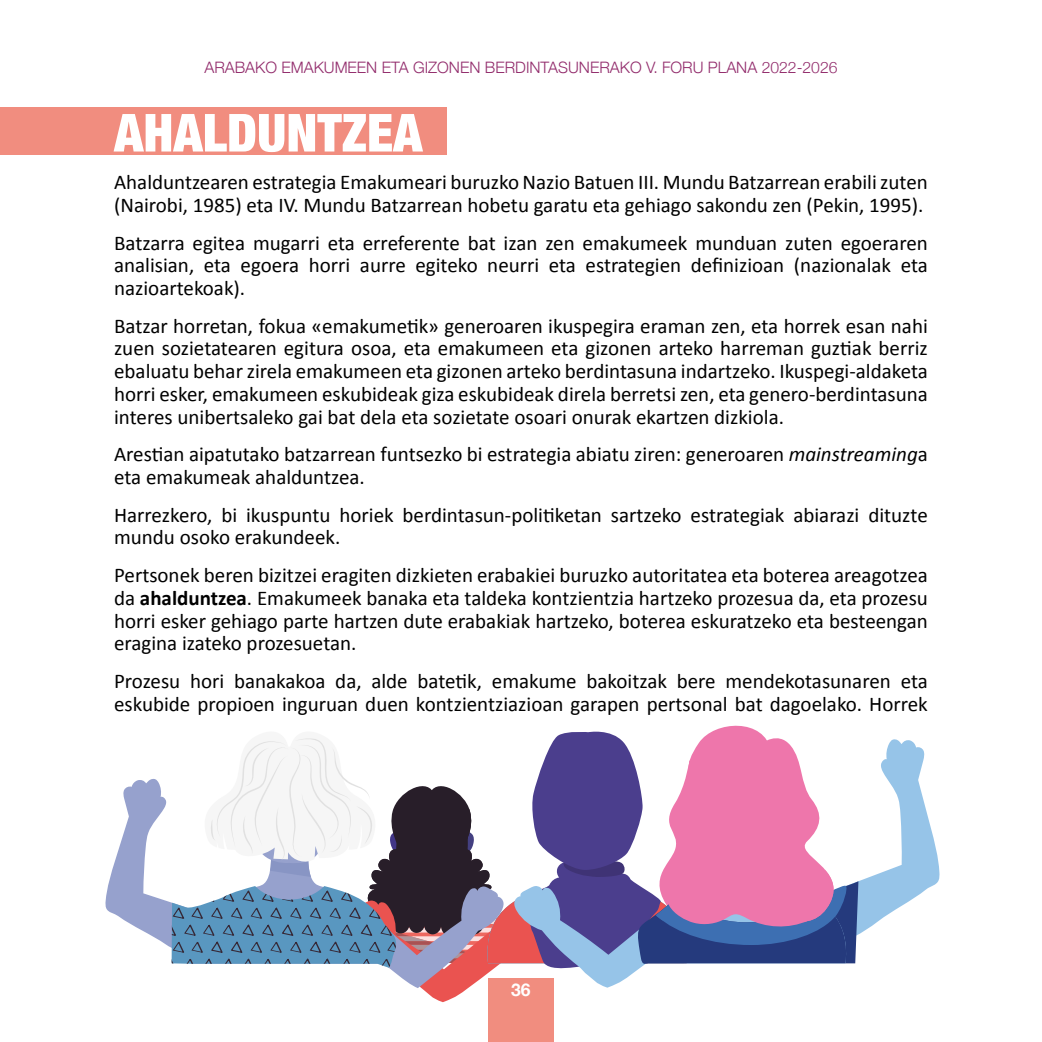
<style>
.page{position:relative;width:1042px;height:1042px;background:#fff}
.page>*{position:absolute;margin:0;border:0;box-sizing:border-box;transform-origin:0 0}
.t1{font:900 condensed 52.5px "Helvetica Neue";color:#fff}
.t2{font:21px/22.8px "Calibri";color:#000}
.t3{font:700 17.5px "Helvetica Neue";color:#fff}
.t4{font:300 15.75px "Helvetica Neue";color:#922c6c}
.s1{font-style:italic}
.s2{font-weight:700}
</style>
<div class="page">
<div style="left:488px;top:978px;width:66px;height:64px;background:#f18d7f"></div>
<div style="left:0;top:108px;width:446px;height:47px;background:#f18d7f"></div>
<svg style="left:105px;top:725px;width:834px;height:277px"></svg>
<p class="t4" style="left:204px;top:55px;width:634px">ARABAKO EMAKUMEEN ETA GIZONEN BERDINTASUNERAKO V. FORU PLANA 2022-2026</p>
<h1 class="t1" style="left:114px;top:90px;width:310px">AHALDUNTZEA</h1>
<p class="t2" style="left:114px;top:170px;width:815px">Ahalduntzearen estrategia Emakumeari buruzko Nazio Batuen III. Mundu Batzarrean erabili zuten (Nairobi, 1985) eta IV. Mundu Batzarrean hobetu garatu eta gehiago sakondu zen (Pekin, 1995).</p>
<p class="t2" style="left:114px;top:230px;width:815px;text-align:justify">Batzarra egitea mugarri eta erreferente bat izan zen emakumeek munduan zuten egoeraren analisian, eta egoera horri aurre egiteko neurri eta estrategien definizioan (nazionalak eta nazioartekoak).</p>
<p class="t2" style="left:114px;top:313px;width:815px;text-align:justify">Batzar horretan, fokua «emakumetik» generoaren ikuspegira eraman zen, eta horrek esan nahi zuen sozietatearen egitura osoa, eta emakumeen eta gizonen arteko harreman guztiak berriz ebaluatu behar zirela emakumeen eta gizonen arteko berdintasuna indartzeko. Ikuspegi-aldaketa horri esker, emakumeen eskubideak giza eskubideak direla berretsi zen, eta genero-berdintasuna interes unibertsaleko gai bat dela eta sozietate osoari onurak ekartzen dizkiola.</p>
<p class="t2" style="left:114px;top:442px;width:815px">Arestian aipatutako batzarrean funtsezko bi estrategia abiatu ziren: generoaren <span class="s1">mainstreaming</span>a eta emakumeak ahalduntzea.</p>
<p class="t2" style="left:114px;top:502px;width:815px">Harrezkero, bi ikuspuntu horiek berdintasun-politiketan sartzeko estrategiak abiarazi dituzte mundu osoko erakundeek.</p>
<p class="t2" style="left:114px;top:563px;width:815px;text-align:justify">Pertsonek beren bizitzei eragiten dizkieten erabakiei buruzko autoritatea eta boterea areagotzea da <span class="s2">ahalduntzea</span>. Emakumeek banaka eta taldeka kontzientzia hartzeko prozesua da, eta prozesu horri esker gehiago parte hartzen dute erabakiak hartzeko, boterea eskuratzeko eta besteengan eragina izateko prozesuetan.</p>
<p class="t2" style="left:114px;top:668px;width:815px">Prozesu hori banakakoa da, alde batetik, emakume bakoitzak bere mendekotasunaren eta eskubide propioen inguruan duen kontzientziazioan garapen pertsonal bat dagoelako. Horrek</p>
<p class="t3" style="left:511px;top:976px;width:21px">36</p>
</div>
